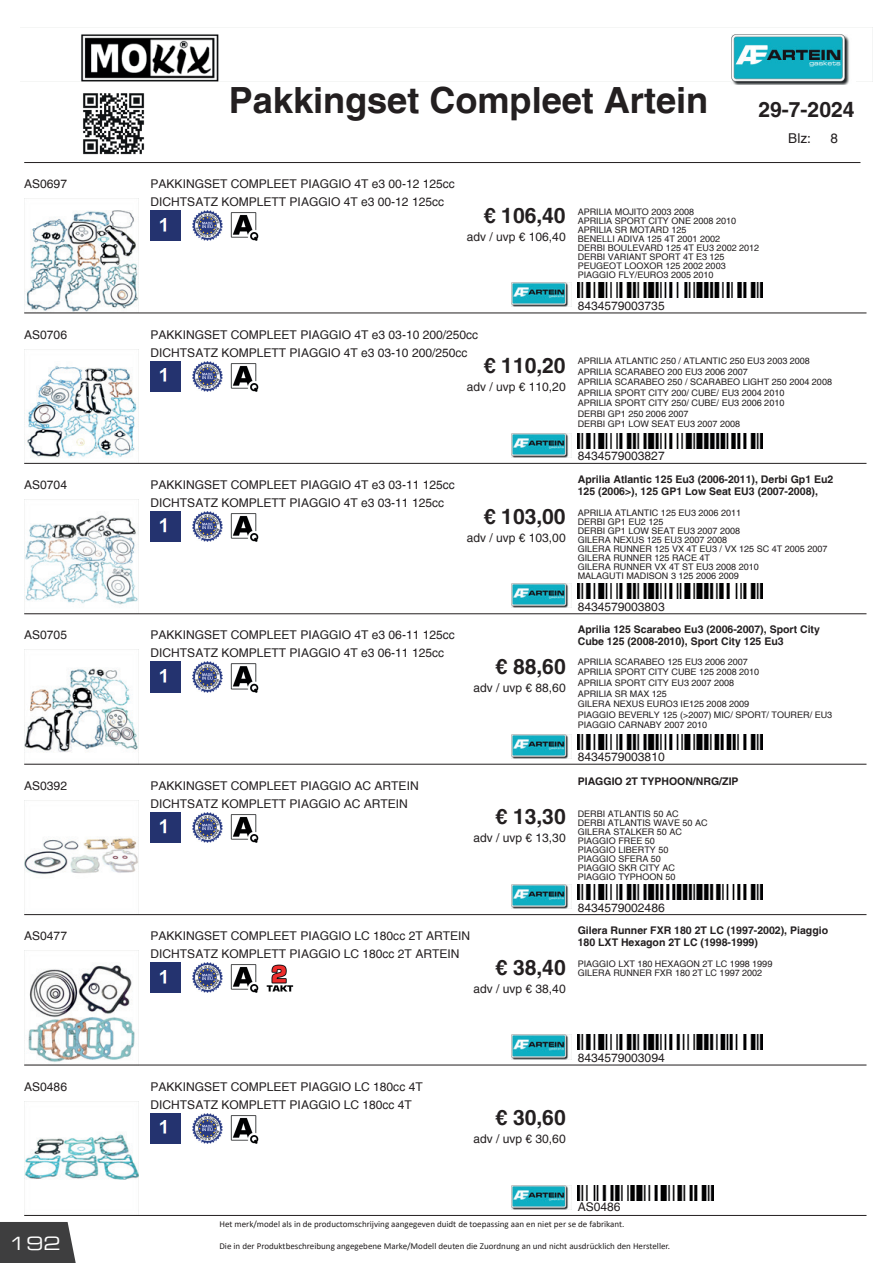
<style>
.page{position:relative;width:893px;height:1263px;background:#fff}
.page>*{position:absolute;margin:0;border:0;box-sizing:border-box;transform-origin:0 0}
.t1{font:700 36.15px "Helvetica";color:#231f20}
.t2{font:700 21px "Helvetica";color:#231f20}
.t3{font:18px "Eurostile Extended Two";color:#fff}
.t4{font:13.5px "Helvetica";color:#231f20}
.t5{font:12px/18px "Helvetica";color:#231f20}
.t6{font:700 10.5px/12px "Helvetica";color:#231f20}
.t7{font:9px/9px "Helvetica";color:#231f20}
.t8{font:9px "Calibri";color:#231f20}
.t9{font:9px "Calibri";color:#221f1f}
</style>
<div class="page">
<div style="left:0;top:1222px;width:76px;height:41px;background:#3e3e3f"></div>
<img style="left:81px;top:34px;width:138px;height:47px">
<hr style="left:24px;top:162px;width:836px;height:1px;background:#231f20">
<img style="left:512px;top:283px;width:60px;height:24px">
<img style="left:24px;top:200px;width:115px;height:113px">
<img style="left:578px;top:283px;width:185px;height:15px">
<img style="left:151px;top:211px;width:30px;height:30px">
<img style="left:193px;top:211px;width:30px;height:30px">
<img style="left:230px;top:212px;width:29px;height:29px">
<hr style="left:24px;top:313px;width:842px;height:1px;background:#231f20">
<img style="left:512px;top:433px;width:60px;height:24px">
<img style="left:24px;top:349px;width:115px;height:114px">
<img style="left:578px;top:433px;width:185px;height:15px">
<img style="left:151px;top:361px;width:30px;height:30px">
<img style="left:193px;top:361px;width:30px;height:30px">
<img style="left:230px;top:363px;width:29px;height:28px">
<hr style="left:24px;top:463px;width:842px;height:1px;background:#231f20">
<img style="left:512px;top:584px;width:60px;height:24px">
<img style="left:24px;top:499px;width:115px;height:113px">
<img style="left:578px;top:584px;width:185px;height:15px">
<img style="left:151px;top:511px;width:30px;height:31px">
<img style="left:193px;top:511px;width:30px;height:31px">
<img style="left:230px;top:513px;width:29px;height:29px">
<hr style="left:24px;top:613px;width:842px;height:1px;background:#231f20">
<img style="left:512px;top:734px;width:60px;height:24px">
<img style="left:24px;top:651px;width:115px;height:113px">
<img style="left:578px;top:734px;width:185px;height:15px">
<img style="left:151px;top:662px;width:30px;height:30px">
<img style="left:193px;top:662px;width:30px;height:30px">
<img style="left:230px;top:663px;width:29px;height:29px">
<hr style="left:24px;top:764px;width:842px;height:1px;background:#231f20">
<img style="left:512px;top:884px;width:60px;height:24px">
<img style="left:24px;top:800px;width:115px;height:113px">
<img style="left:578px;top:884px;width:185px;height:15px">
<img style="left:151px;top:812px;width:30px;height:30px">
<img style="left:193px;top:812px;width:30px;height:30px">
<img style="left:230px;top:814px;width:29px;height:28px">
<hr style="left:24px;top:914px;width:842px;height:1px;background:#231f20">
<img style="left:512px;top:1035px;width:60px;height:24px">
<img style="left:24px;top:952px;width:115px;height:113px">
<img style="left:578px;top:1035px;width:185px;height:15px">
<img style="left:151px;top:963px;width:30px;height:30px">
<img style="left:193px;top:963px;width:30px;height:30px">
<img style="left:230px;top:964px;width:29px;height:29px">
<img style="left:266px;top:964px;width:28px;height:28px">
<hr style="left:24px;top:1065px;width:842px;height:1px;background:#231f20">
<img style="left:512px;top:1185px;width:60px;height:24px">
<img style="left:24px;top:1101px;width:115px;height:114px">
<img style="left:578px;top:1185px;width:135px;height:15px">
<img style="left:151px;top:1113px;width:30px;height:30px">
<img style="left:193px;top:1113px;width:30px;height:30px">
<img style="left:230px;top:1115px;width:29px;height:28px">
<hr style="left:24px;top:1215px;width:842px;height:1px;background:#231f20">
<img style="left:83px;top:93px;width:62px;height:62px">
<img style="left:731px;top:34px;width:119px;height:51px">
<h1 class="t1" style="left:229px;top:78px;width:481px">Pakkingset Compleet Artein</h1>
<h2 class="t2" style="left:758px;top:97px;width:97px">29-7-2024</h2>
<h3 class="t4" style="left:788px;top:130px;width:24px">Blz:</h3>
<h3 class="t4" style="left:830px;top:130px;width:9px">8</h3>
<h3 class="t5" style="left:24px;top:175px;width:44px">AS0697</h3>
<h3 class="t5" style="left:151px;top:175px;width:306px">PAKKINGSET COMPLEET PIAGGIO 4T e3 00-12 125cc<br>DICHTSATZ KOMPLETT PIAGGIO 4T e3 00-12 125cc</h3>
<h2 class="t2" style="left:484px;top:202px;width:83px">€ 106,40</h2>
<h3 class="t5" style="left:467px;top:228px;width:100px">adv / uvp € 106,40</h3>
<h3 class="t5" style="left:24px;top:325px;width:44px">AS0706</h3>
<h3 class="t5" style="left:151px;top:325px;width:329px">PAKKINGSET COMPLEET PIAGGIO 4T e3 03-10 200/250cc<br>DICHTSATZ KOMPLETT PIAGGIO 4T e3 03-10 200/250cc</h3>
<h2 class="t2" style="left:484px;top:353px;width:83px">€ 110,20</h2>
<h3 class="t5" style="left:467px;top:378px;width:100px">adv / uvp € 110,20</h3>
<h3 class="t5" style="left:24px;top:476px;width:44px">AS0704</h3>
<h3 class="t5" style="left:151px;top:476px;width:306px">PAKKINGSET COMPLEET PIAGGIO 4T e3 03-11 125cc<br>DICHTSATZ KOMPLETT PIAGGIO 4T e3 03-11 125cc</h3>
<h2 class="t2" style="left:484px;top:503px;width:83px">€ 103,00</h2>
<h3 class="t5" style="left:467px;top:528px;width:100px">adv / uvp € 103,00</h3>
<h3 class="t5" style="left:24px;top:626px;width:44px">AS0705</h3>
<h3 class="t5" style="left:151px;top:626px;width:306px">PAKKINGSET COMPLEET PIAGGIO 4T e3 06-11 125cc<br>DICHTSATZ KOMPLETT PIAGGIO 4T e3 06-11 125cc</h3>
<h2 class="t2" style="left:495px;top:654px;width:72px">€ 88,60</h2>
<h3 class="t5" style="left:473px;top:679px;width:94px">adv / uvp € 88,60</h3>
<h3 class="t5" style="left:24px;top:777px;width:44px">AS0392</h3>
<h3 class="t5" style="left:151px;top:777px;width:270px">PAKKINGSET COMPLEET PIAGGIO AC ARTEIN<br>DICHTSATZ KOMPLETT PIAGGIO AC ARTEIN</h3>
<h2 class="t2" style="left:495px;top:804px;width:72px">€ 13,30</h2>
<h3 class="t5" style="left:473px;top:829px;width:94px">adv / uvp € 13,30</h3>
<p class="t7" style="left:578px;top:208px;width:183px">APRILIA MOJITO 2003 2008<br>APRILIA SPORT CITY ONE 2008 2010<br>APRILIA SR MOTARD 125<br>BENELLI ADIVA 125 4T 2001 2002<br>DERBI BOULEVARD 125 4T EU3 2002 2012<br>DERBI VARIANT SPORT 4T E3 125<br>PEUGEOT LOOXOR 125 2002 2003<br>PIAGGIO FLY/EURO3 2005 2010</p>
<h3 class="t5" style="left:578px;top:297px;width:88px">8434579003735</h3>
<p class="t7" style="left:578px;top:356px;width:256px;line-height:10.5px">APRILIA ATLANTIC 250 / ATLANTIC 250 EU3 2003 2008<br>APRILIA SCARABEO 200 EU3 2006 2007<br>APRILIA SCARABEO 250 / SCARABEO LIGHT 250 2004 2008<br>APRILIA SPORT CITY 200/ CUBE/ EU3 2004 2010<br>APRILIA SPORT CITY 250/ CUBE/ EU3 2006 2010<br>DERBI GP1 250 2006 2007<br>DERBI GP1 LOW SEAT EU3 2007 2008</p>
<h3 class="t5" style="left:578px;top:447px;width:88px">8434579003827</h3>
<p class="t6" style="left:578px;top:473px;width:257px">Aprilia Atlantic 125 Eu3 (2006-2011), Derbi Gp1 Eu2<br>125 (2006&gt;), 125 GP1 Low Seat EU3 (2007-2008),</p>
<p class="t7" style="left:578px;top:508px;width:251px">APRILIA ATLANTIC 125 EU3 2006 2011<br>DERBI GP1 EU2 125<br>DERBI GP1 LOW SEAT EU3 2007 2008<br>GILERA NEXUS 125 EU3 2007 2008<br>GILERA RUNNER 125 VX 4T EU3 / VX 125 SC 4T 2005 2007<br>GILERA RUNNER 125 RACE 4T<br>GILERA RUNNER VX 4T ST EU3 2008 2010<br>MALAGUTI MADISON 3 125 2006 2009</p>
<h3 class="t5" style="left:578px;top:598px;width:88px">8434579003803</h3>
<p class="t6" style="left:578px;top:623px;width:244px">Aprilia 125 Scarabeo Eu3 (2006-2007), Sport City<br>Cube 125 (2008-2010), Sport City 125 Eu3</p>
<p class="t7" style="left:578px;top:657px;width:256px;line-height:10.5px">APRILIA SCARABEO 125 EU3 2006 2007<br>APRILIA SPORT CITY CUBE 125 2008 2010<br>APRILIA SPORT CITY EU3 2007 2008<br>APRILIA SR MAX 125<br>GILERA NEXUS EURO3 IE125 2008 2009<br>PIAGGIO BEVERLY 125 (&gt;2007) MIC/ SPORT/ TOURER/ EU3<br>PIAGGIO CARNABY 2007 2010</p>
<h3 class="t5" style="left:578px;top:748px;width:88px">8434579003810</h3>
<p class="t6" style="left:578px;top:775px;width:162px">PIAGGIO 2T TYPHOON/NRG/ZIP</p>
<p class="t7" style="left:578px;top:809px;width:131px">DERBI ATLANTIS 50 AC<br>DERBI ATLANTIS WAVE 50 AC<br>GILERA STALKER 50 AC<br>PIAGGIO FREE 50<br>PIAGGIO LIBERTY 50<br>PIAGGIO SFERA 50<br>PIAGGIO SKR CITY AC<br>PIAGGIO TYPHOON 50</p>
<h3 class="t5" style="left:578px;top:898px;width:88px">8434579002486</h3>
<p class="t6" style="left:578px;top:924px;width:252px">Gilera Runner FXR 180 2T LC (1997-2002), Piaggio<br>180 LXT Hexagon 2T LC (1998-1999)</p>
<h3 class="t5" style="left:24px;top:927px;width:44px">AS0477</h3>
<h3 class="t5" style="left:151px;top:927px;width:321px">PAKKINGSET COMPLEET PIAGGIO LC 180cc 2T ARTEIN<br>DICHTSATZ KOMPLETT PIAGGIO LC 180cc 2T ARTEIN</h3>
<h2 class="t2" style="left:495px;top:954px;width:72px">€ 38,40</h2>
<p class="t7" style="left:578px;top:969px;width:186px">GILERA RUNNER FXR 180 2T LC 1997 2002</p>
<h3 class="t5" style="left:473px;top:980px;width:94px">adv / uvp € 38,40</h3>
<p class="t7" style="left:578px;top:960px;width:196px">PIAGGIO LXT 180 HEXAGON 2T LC 1998 1999</p>
<h3 class="t5" style="left:24px;top:1077px;width:44px">AS0486</h3>
<h3 class="t5" style="left:151px;top:1077px;width:274px">PAKKINGSET COMPLEET PIAGGIO LC 180cc 4T<br>DICHTSATZ KOMPLETT PIAGGIO LC 180cc 4T</h3>
<h3 class="t5" style="left:578px;top:1049px;width:88px">8434579003094</h3>
<h2 class="t2" style="left:495px;top:1105px;width:72px">€ 30,60</h2>
<h3 class="t5" style="left:473px;top:1130px;width:94px">adv / uvp € 30,60</h3>
<h3 class="t5" style="left:578px;top:1198px;width:44px">AS0486</h3>
<h3 class="t3" style="left:9px;top:1231px;width:54px">192</h3>
<p class="t9" style="left:219px;top:1218px;width:407px">Het merk/model als in de productomschrijving aangegeven duidt de toepassing aan en niet per se de fabrikant.</p>
<p class="t8" style="left:219px;top:1239px;width:452px">Die in der Produktbeschreibung angegebene Marke/Modell deuten die Zuordnung an und nicht ausdrücklich den Hersteller.</p>
</div>
